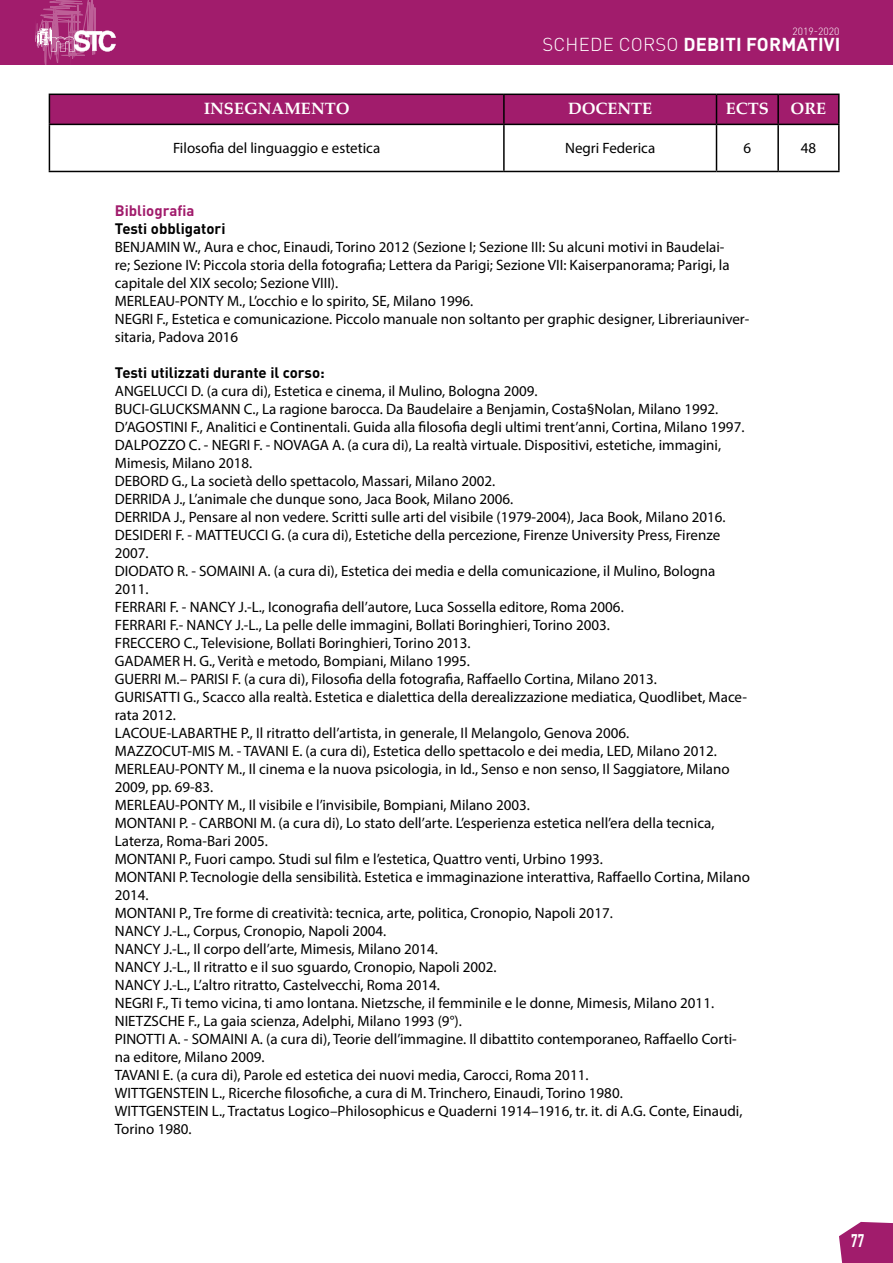
<style>
.page{position:relative;width:893px;height:1263px;background:#fff}
.page>*{position:absolute;margin:0;border:0;box-sizing:border-box;transform-origin:0 0}
.t1{font:700 18.45px "DIN Pro";letter-spacing:.01em;color:#fff}
.t2{font:700 17.85px "DIN Condensed";color:#fff}
.t3{font:700 16.5px "Palatino";color:#fff}
.t4{font:15px/18px "Myriad Pro";color:#000}
.t5{font:700 15px "DIN Pro";color:#000}
.t6{font:700 15px "DIN Pro";color:#a11c6c}
.t7{font:300 10.35px "DIN Pro";color:#fff}
.s1{font-weight:300}
</style>
<div class="page">
<svg style="left:839px;top:1222px;width:54px;height:41px;background:#aa317a"></svg>
<div style="left:0;top:0;width:893px;height:65px;background:#a11c6c"></div>
<svg style="left:35px;top:0;width:81px;height:65px"></svg>
<svg style="left:49px;top:94px;width:789px;height:30px;background:#981a66"></svg>
<hr style="left:778px;top:94px;width:62px;height:1px;background:#000">
<hr style="left:777px;top:95px;width:2px;height:29px;background:#000">
<hr style="left:838px;top:95px;width:2px;height:29px;background:#000">
<hr style="left:49px;top:124px;width:455px;height:1px;background:#000">
<hr style="left:49px;top:125px;width:1px;height:46px;background:#000">
<hr style="left:504px;top:124px;width:212px;height:1px;background:#000">
<hr style="left:503px;top:125px;width:2px;height:46px;background:#000">
<hr style="left:716px;top:124px;width:62px;height:1px;background:#000">
<hr style="left:716px;top:125px;width:1px;height:46px;background:#000">
<hr style="left:778px;top:124px;width:62px;height:1px;background:#000">
<hr style="left:777px;top:125px;width:2px;height:46px;background:#000">
<hr style="left:838px;top:125px;width:2px;height:46px;background:#000">
<hr style="left:49px;top:171px;width:455px;height:1px;background:#000">
<hr style="left:504px;top:171px;width:212px;height:1px;background:#000">
<hr style="left:716px;top:171px;width:62px;height:1px;background:#000">
<hr style="left:778px;top:171px;width:62px;height:1px;background:#000">
<p class="t7" style="left:793px;top:24px;width:49px">2019-2020</p>
<p class="t1" style="left:542px;top:32px;width:300px"><span class="s1">SCHEDE CORSO</span> DEBITI FORMATIVI</p>
<p class="t3" style="left:204px;top:94px;width:147px">INSEGNAMENTO</p>
<p class="t3" style="left:568px;top:94px;width:86px">DOCENTE</p>
<p class="t3" style="left:726px;top:94px;width:45px">ECTS</p>
<p class="t3" style="left:791px;top:94px;width:37px">ORE</p>
<p class="t4" style="left:173px;top:139px;width:209px">Filosofia del linguaggio e estetica</p>
<p class="t4" style="left:565px;top:139px;width:92px">Negri Federica</p>
<p class="t4" style="left:743px;top:139px;width:9px">6</p>
<p class="t4" style="left:801px;top:139px;width:17px">48</p>
<p class="t6" style="left:115px;top:200px;width:81px">Bibliografia</p>
<p class="t5" style="left:115px;top:218px;width:112px">Testi obbligatori</p>
<p class="t4" style="left:115px;top:238px;width:636px">BENJAMIN W., Aura e choc, Einaudi, Torino 2012 (Sezione I; Sezione III: Su alcuni motivi in Baudelai-<br>re; Sezione IV: Piccola storia della fotografia; Lettera da Parigi; Sezione VII: Kaiserpanorama; Parigi, la capitale del XIX secolo; Sezione VIII).<br>MERLEAU-PONTY M., L’occhio e lo spirito, SE, Milano 1996.<br>NEGRI F., Estetica e comunicazione. Piccolo manuale non soltanto per graphic designer, Libreriauniver&shy;sitaria, Padova 2016</p>
<p class="t5" style="left:115px;top:362px;width:212px">Testi utilizzati durante il corso:</p>
<p class="t4" style="left:115px;top:382px;width:637px">ANGELUCCI D. (a cura di), Estetica e cinema, il Mulino, Bologna 2009.<br>BUCI-GLUCKSMANN C., La ragione barocca. Da Baudelaire a Benjamin, Costa§Nolan, Milano 1992.<br>D’AGOSTINI F., Analitici e Continentali. Guida alla filosofia degli ultimi trent’anni, Cortina, Milano 1997.<br>DALPOZZO C. - NEGRI F. - NOVAGA A. (a cura di), La realtà virtuale. Dispositivi, estetiche, immagini, Mimesis, Milano 2018.<br>DEBORD G., La società dello spettacolo, Massari, Milano 2002.<br>DERRIDA J., L’animale che dunque sono, Jaca Book, Milano 2006.<br>DERRIDA J., Pensare al non vedere. Scritti sulle arti del visibile (1979-2004), Jaca Book, Milano 2016.<br>DESIDERI F. - MATTEUCCI G. (a cura di), Estetiche della percezione, Firenze University Press, Firenze 2007.<br>DIODATO R. - SOMAINI A. (a cura di), Estetica dei media e della comunicazione, il Mulino, Bologna 2011.<br>FERRARI F. - NANCY J.-L., Iconografia dell’autore, Luca Sossella editore, Roma 2006.<br>FERRARI F.- NANCY J.-L., La pelle delle immagini, Bollati Boringhieri, Torino 2003.<br>FRECCERO C., Televisione, Bollati Boringhieri, Torino 2013.<br>GADAMER H. G., Verità e metodo, Bompiani, Milano 1995.<br>GUERRI M.– PARISI F. (a cura di), Filosofia della fotografia, Raffaello Cortina, Milano 2013.<br>GURISATTI G., Scacco alla realtà. Estetica e dialettica della derealizzazione mediatica, Quodlibet, Mace&shy;rata 2012.<br>LACOUE-LABARTHE P., Il ritratto dell’artista, in generale, Il Melangolo, Genova 2006.<br>MAZZOCUT-MIS M. - TAVANI E. (a cura di), Estetica dello spettacolo e dei media, LED, Milano 2012.<br>MERLEAU-PONTY M., Il cinema e la nuova psicologia, in Id., Senso e non senso, Il Saggiatore, Milano 2009, pp. 69-83.<br>MERLEAU-PONTY M., Il visibile e l’invisibile, Bompiani, Milano 2003.<br>MONTANI P. - CARBONI M. (a cura di), Lo stato dell’arte. L’esperienza estetica nell’era della tecnica, Laterza, Roma-Bari 2005.<br>MONTANI P., Fuori campo. Studi sul film e l’estetica, Quattro venti, Urbino 1993.<br>MONTANI P. Tecnologie della sensibilità. Estetica e immaginazione interattiva, Raffaello Cortina, Milano 2014.<br>MONTANI P., Tre forme di creatività: tecnica, arte, politica, Cronopio, Napoli 2017.<br>NANCY J.-L., Corpus, Cronopio, Napoli 2004.<br>NANCY J.-L., Il corpo dell’arte, Mimesis, Milano 2014.<br>NANCY J.-L., Il ritratto e il suo sguardo, Cronopio, Napoli 2002.<br>NANCY J.-L., L’altro ritratto, Castelvecchi, Roma 2014.<br>NEGRI F., Ti temo vicina, ti amo lontana. Nietzsche, il femminile e le donne, Mimesis, Milano 2011.<br>NIETZSCHE F., La gaia scienza, Adelphi, Milano 1993 (9°).<br>PINOTTI A. - SOMAINI A. (a cura di), Teorie dell’immagine. Il dibattito contemporaneo, Raffaello Corti&shy;na editore, Milano 2009.<br>TAVANI E. (a cura di), Parole ed estetica dei nuovi media, Carocci, Roma 2011.<br>WITTGENSTEIN L., Ricerche filosofiche, a cura di M. Trinchero, Einaudi, Torino 1980.<br>WITTGENSTEIN L., Tractatus Logico–Philosophicus e Quaderni 1914–1916, tr. it. di A.G. Conte, Einaudi, Torino 1980.</p>
<p class="t2" style="left:851px;top:1230px;width:15px">77</p>
</div>
